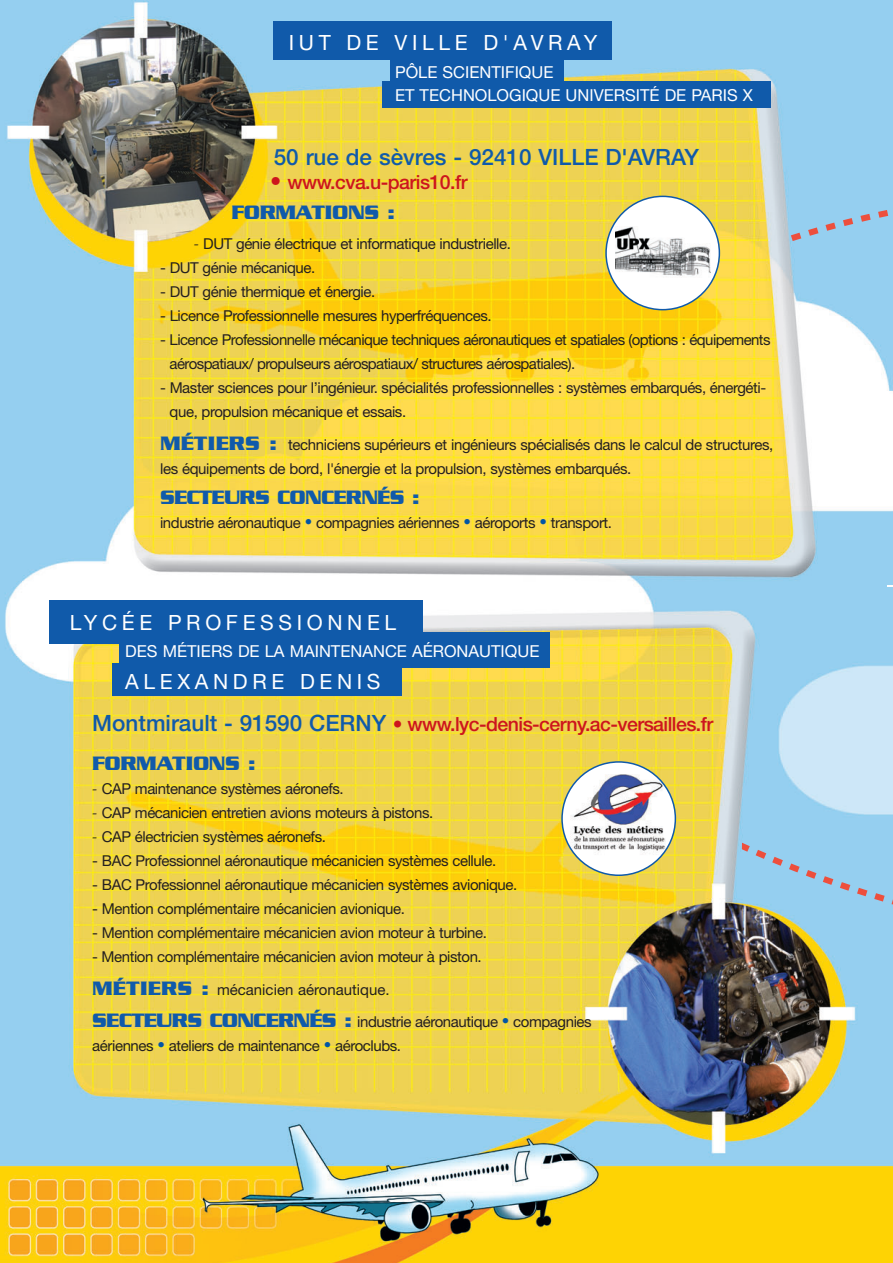
<style>
.page{position:relative;width:893px;height:1263px;background:#fff}
.page>*{position:absolute;margin:0;border:0;box-sizing:border-box;transform-origin:0 0}
.t1{font:500 22.5px "Helvetica Neue";color:#105aaa}
.t2{font:21px "Helvetica Neue";letter-spacing:.22em;color:#fff}
.t3{font:700 21px "Serpentine";letter-spacing:-.04em;color:#105aaa}
.t4{font:500 19.5px "Helvetica Neue";letter-spacing:-.03em;color:#cd151d}
.t5{font:16.5px/22.5px "Helvetica Neue";color:#fff}
.t6{font:15px/24px "Helvetica Neue";letter-spacing:-.03em;color:#231f20}
.s1{font-size:22.5px}
.s2{font-weight:300;font-style:italic}
.s3{font-family:"Serpentine";font-weight:700;font-size:21px;color:#105aaa}
.s4{font-weight:500;color:#0155a5}
.s5{font-size:22.5px;color:#105aaa}
</style>
<div class="page">
<img style="left:0;top:0;width:893px;height:1263px">
<svg style="left:731px;top:250px;width:19px;height:15px"></svg>
<svg style="left:757px;top:238px;width:27px;height:14px"></svg>
<svg style="left:791px;top:227px;width:27px;height:14px"></svg>
<svg style="left:825px;top:195px;width:68px;height:36px"></svg>
<svg style="left:731px;top:720px;width:162px;height:226px"></svg>
<div style="left:50px;top:601px;width:373px;height:43px;background:#105aaa"></div>
<div style="left:273px;top:21px;width:338px;height:39px;background:#105aaa"></div>
<div style="left:390px;top:57px;width:174px;height:27px;background:#105aaa"></div>
<div style="left:383px;top:81px;width:388px;height:27px;background:#105aaa"></div>
<div style="left:119px;top:632px;width:431px;height:36px;background:#105aaa"></div>
<div style="left:112px;top:663px;width:289px;height:33px;background:#105aaa"></div>
<svg style="left:561px;top:761px;width:115px;height:115px"></svg>
<svg style="left:605px;top:196px;width:115px;height:114px"></svg>
<h2 class="t2" style="left:289px;top:35px;width:310px">IUT DE VILLE D'AVRAY</h2>
<p class="t5" style="left:395px;top:63px;width:359px">PÔLE SCIENTIFIQUE<br>ET TECHNOLOGIQUE UNIVERSITÉ DE PARIS X</p>
<h1 class="t1" style="left:274px;top:149px;width:427px">50 rue de sèvres - 92410 VILLE D'AVRAY</h1>
<h3 class="t4" style="left:270px;top:175px;width:199px"><span class="s1">•</span> www.cva.u-paris10.fr</h3>
<h2 class="t3" style="left:231px;top:206px;width:165px">FORMATIONS :</h2>
<p class="t6" style="left:194px;top:234px;width:319px"><span class="s2">-</span> DUT génie électrique et informatique industrielle.</p>
<p class="t6" style="left:160px;top:258px;width:157px">- DUT génie mécanique.</p>
<p class="t6" style="left:160px;top:282px;width:217px">- DUT génie thermique et énergie.</p>
<p class="t6" style="left:160px;top:306px;width:333px">- Licence Professionnelle mesures hyperfréquences.</p>
<p class="t6" style="left:170px;top:330px;width:602px;text-indent:-10px">- Licence Professionnelle mécanique techniques aéronautiques et spatiales (options : équipements aérospatiaux/ propulseurs aérospatiaux/ structures aérospatiales).</p>
<p class="t6" style="left:170px;top:378px;width:598px;text-indent:-10px">- Master sciences pour l’ingénieur. spécialités professionnelles : systèmes embarqués, énergéti&shy;que, propulsion mécanique et essais.</p>
<p class="t6" style="left:160px;top:434px;width:615px"><span class="s3">MÉTIERS :</span> techniciens supérieurs et ingénieurs spécialisés dans le calcul de structures, les équipements de bord, l'énergie et la propulsion, systèmes embarqués.</p>
<h2 class="t3" style="left:160px;top:490px;width:261px">SECTEURS CONCERNÉS :</h2>
<p class="t6" style="left:160px;top:512px;width:454px">industrie aéronautique <span class="s4">•</span> compagnies aériennes <span class="s4">•</span> aéroports <span class="s4">•</span> transport.</p>
<h2 class="t2" style="left:70px;top:615px;width:328px">LYCÉE PROFESSIONNEL</h2>
<p class="t5" style="left:125px;top:642px;width:416px">DES MÉTIERS DE LA MAINTENANCE AÉRONAUTIQUE</p>
<h2 class="t2" style="left:125px;top:674px;width:257px">ALEXANDRE DENIS</h2>
<h3 class="t4" style="left:92px;top:717px;width:622px"><span class="s5">Montmirault - 91590 CERNY</span> • www.lyc-denis-cerny.ac-versailles.fr</h3>
<h2 class="t3" style="left:92px;top:757px;width:165px">FORMATIONS :</h2>
<p class="t6" style="left:92px;top:778px;width:253px"><span class="s2">-</span> CAP maintenance systèmes aéronefs.</p>
<p class="t6" style="left:92px;top:802px;width:342px"><span class="s2">-</span> CAP mécanicien entretien avions moteurs à pistons.</p>
<p class="t6" style="left:92px;top:826px;width:235px"><span class="s2">-</span> CAP électricien systèmes aéronefs.</p>
<p class="t6" style="left:92px;top:850px;width:405px">- BAC Professionnel aéronautique mécanicien systèmes cellule.</p>
<p class="t6" style="left:92px;top:874px;width:426px">- BAC Professionnel aéronautique mécanicien systèmes avionique.</p>
<p class="t6" style="left:92px;top:898px;width:314px">- Mention complémentaire mécanicien avionique.</p>
<p class="t6" style="left:92px;top:922px;width:396px">- Mention complémentaire mécanicien avion moteur à turbine.</p>
<p class="t6" style="left:92px;top:942px;width:501px;line-height:32.5px">- Mention complémentaire mécanicien avion moteur à piston.<br><span class="s3">MÉTIERS :</span> mécanicien aéronautique.<br><span class="s3">SECTEURS CONCERNÉS :</span> industrie aéronautique <span class="s4">•</span> compagnies</p>
<p class="t6" style="left:92px;top:1035px;width:310px">aériennes <span class="s4">•</span> ateliers de maintenance <span class="s4">•</span> aéroclubs.</p>
</div>
